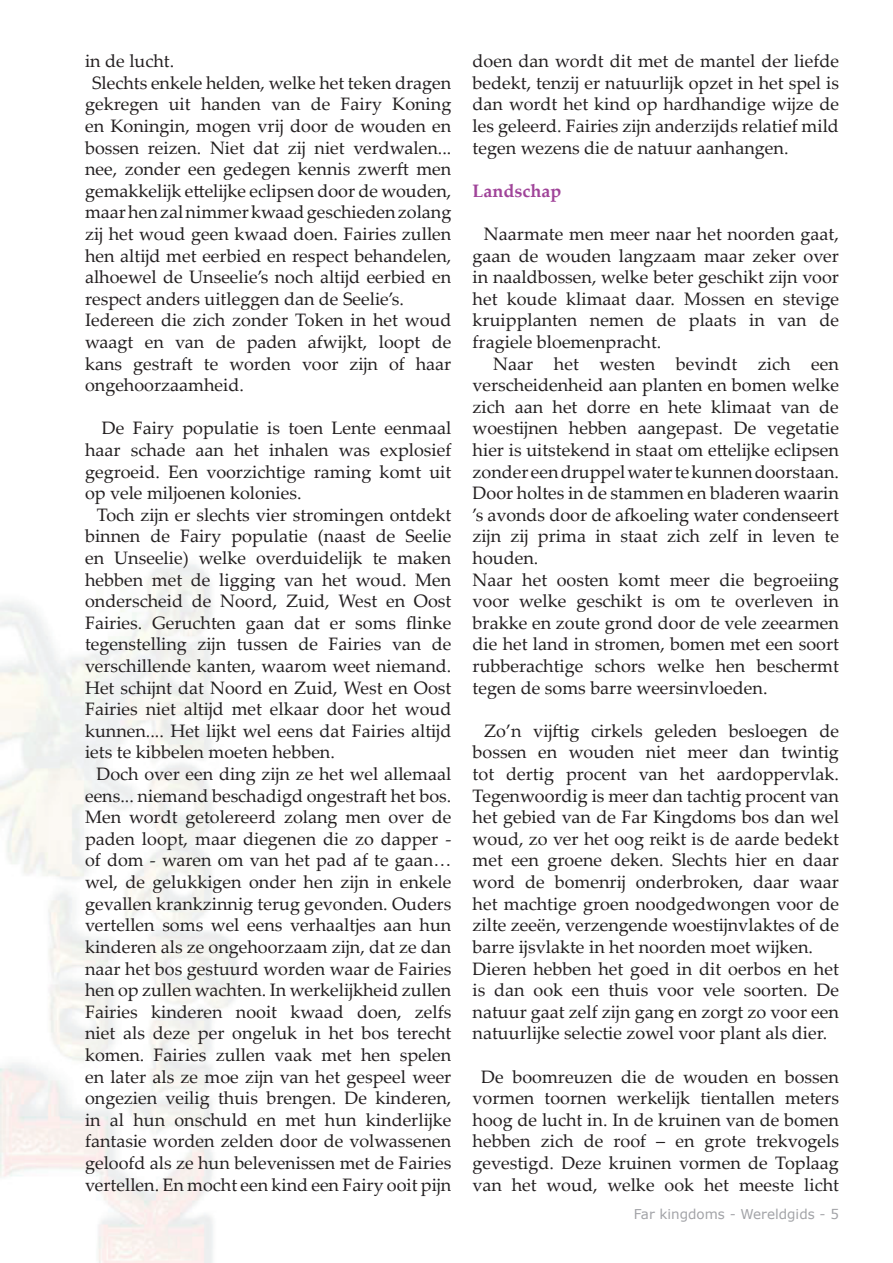
<style>
.page{position:relative;width:893px;height:1263px;background:#fff}
.page>*{position:absolute;margin:0;border:0;box-sizing:border-box;transform-origin:0 0}
.t1{font:18px/21.6px "Palatino Linotype";color:#231f20;text-align:justify}
.t2{font:700 18px "Palatino Linotype";color:#a04499}
.t3{font:13.5px "Verdana";color:#a2a3a7}
</style>
<div class="page">
<p class="t1" style="left:85px;top:50px;width:91px">in de lucht.</p>
<p class="t1" style="left:92px;top:71px;width:361px">Slechts enkele helden, welke het teken dragen</p>
<p class="t1" style="left:85px;top:93px;width:368px">gekregen uit handen van de Fairy Koning</p>
<p class="t1" style="left:85px;top:114px;width:368px">en Koningin, mogen vrij door de wouden en</p>
<p class="t1" style="left:85px;top:136px;width:368px">bossen reizen. Niet dat zij niet verdwalen...</p>
<p class="t1" style="left:85px;top:158px;width:368px">nee, zonder een gedegen kennis zwerft men</p>
<p class="t1" style="left:85px;top:179px;width:368px">gemakkelijk ettelijke eclipsen door de wouden,</p>
<p class="t1" style="left:85px;top:201px;width:368px">maar hen zal nimmer kwaad geschieden zolang</p>
<p class="t1" style="left:85px;top:222px;width:368px">zij het woud geen kwaad doen. Fairies zullen</p>
<p class="t1" style="left:85px;top:244px;width:368px">hen altijd met eerbied en respect behandelen,</p>
<p class="t1" style="left:85px;top:266px;width:368px">alhoewel de Unseelie’s noch altijd eerbied en</p>
<p class="t1" style="left:85px;top:287px;width:321px">respect anders uitleggen dan de Seelie’s.</p>
<p class="t1" style="left:85px;top:309px;width:368px">Iedereen die zich zonder Token in het woud</p>
<p class="t1" style="left:85px;top:330px;width:368px">waagt en van de paden afwijkt, loopt de</p>
<p class="t1" style="left:85px;top:352px;width:368px">kans gestraft te worden voor zijn of haar</p>
<p class="t1" style="left:85px;top:374px;width:160px">ongehoorzaamheid.</p>
<p class="t1" style="left:85px;top:417px;width:368px;text-indent:17px">De Fairy populatie is toen Lente eenmaal haar schade aan het inhalen was explosief gegroeid. Een voorzichtige raming komt uit op vele miljoenen kolonies.</p>
<p class="t1" style="left:85px;top:503px;width:368px;text-indent:12px">Toch zijn er slechts vier stromingen ontdekt binnen de Fairy populatie (naast de Seelie en Unseelie) welke overduidelijk te maken hebben met de ligging van het woud. Men onderscheid de Noord, Zuid, West en Oost Fairies. Geruchten gaan dat er soms flinke tegenstelling zijn tussen de Fairies van de verschillende kanten, waarom weet niemand.<br>Het schijnt dat Noord en Zuid, West en Oost Fairies niet altijd met elkaar door het woud kunnen.... Het lijkt wel eens dat Fairies altijd iets te kibbelen moeten hebben.</p>
<p class="t1" style="left:85px;top:762px;width:368px;text-indent:11px">Doch over een ding zijn ze het wel allemaal eens... niemand beschadigd ongestraft het bos.<br>Men wordt getolereerd zolang men over de paden loopt, maar diegenen die zo dapper - of dom - waren om van het pad af te gaan… wel, de gelukkigen onder hen zijn in enkele gevallen krankzinnig terug gevonden. Ouders vertellen soms wel eens verhaaltjes aan hun kinderen als ze ongehoorzaam zijn, dat ze dan naar het bos gestuurd worden waar de Fairies hen op zullen wachten. In werkelijkheid zullen Fairies kinderen nooit kwaad doen, zelfs niet als deze per ongeluk in het bos terecht komen. Fairies zullen vaak met hen spelen en later als ze moe zijn van het gespeel weer ongezien veilig thuis brengen. De kinderen, in al hun onschuld en met hun kinderlijke fantasie worden zelden door de volwassenen geloofd als ze hun belevenissen met de Fairies vertellen. En mocht een kind een Fairy ooit pijn</p>
<p class="t1" style="left:473px;top:50px;width:368px">doen dan wordt dit met de mantel der liefde bedekt, tenzij er natuurlijk opzet in het spel is dan wordt het kind op hardhandige wijze de les geleerd. Fairies zijn anderzijds relatief mild tegen wezens die de natuur aanhangen.</p>
<p class="t2" style="left:473px;top:178px;width:90px">Landschap</p>
<p class="t1" style="left:473px;top:222px;width:368px;text-indent:11px">Naarmate men meer naar het noorden gaat, gaan de wouden langzaam maar zeker over in naaldbossen, welke beter geschikt zijn voor het koude klimaat daar. Mossen en stevige kruipplanten nemen de plaats in van de fragiele bloemenpracht.</p>
<p class="t1" style="left:473px;top:352px;width:368px;text-align:left;text-indent:21px">Naar het westen bevindt zich een verscheidenheid aan planten en bomen welke zich aan het dorre en hete klimaat van de woestijnen hebben aangepast. De vegetatie hier is uitstekend in staat om ettelijke eclipsen zonder een druppel water te kunnen doorstaan.<br>Door holtes in de stammen en bladeren waarin ’s avonds door de afkoeling water condenseert zijn zij prima in staat zich zelf in leven te houden.<br>Naar het oosten komt meer die begroeiing voor welke geschikt is om te overleven in brakke en zoute grond door de vele zeearmen die het land in stromen, bomen met een soort rubberachtige schors welke hen beschermt tegen de soms barre weersinvloeden.</p>
<p class="t1" style="left:473px;top:719px;width:368px;text-align:left;text-indent:12px">Zo’n vijftig cirkels geleden besloegen de bossen en wouden niet meer dan twintig tot dertig procent van het aardoppervlak.<br>Tegenwoordig is meer dan tachtig procent van het gebied van de Far Kingdoms bos dan wel woud, zo ver het oog reikt is de aarde bedekt met een groene deken. Slechts hier en daar word de bomenrij onderbroken, daar waar het machtige groen noodgedwongen voor de zilte zeeën, verzengende woestijnvlaktes of de barre ijsvlakte in het noorden moet wijken.<br>Dieren hebben het goed in dit oerbos en het is dan ook een thuis voor vele soorten. De natuur gaat zelf zijn gang en zorgt zo voor een natuurlijke selectie zowel voor plant als dier.</p>
<p class="t1" style="left:473px;top:1065px;width:368px;text-align:center">De boomreuzen die de wouden en bossen vormen toornen werkelijk tientallen meters hoog de lucht in. In de kruinen van de bomen hebben zich de roof – en grote trekvogels gevestigd. Deze kruinen vormen de Toplaag van het woud, welke ook het meeste licht</p>
<p class="t3" style="left:634px;top:1206px;width:193px">Far kingdoms - Wereldgids -</p>
</div>
